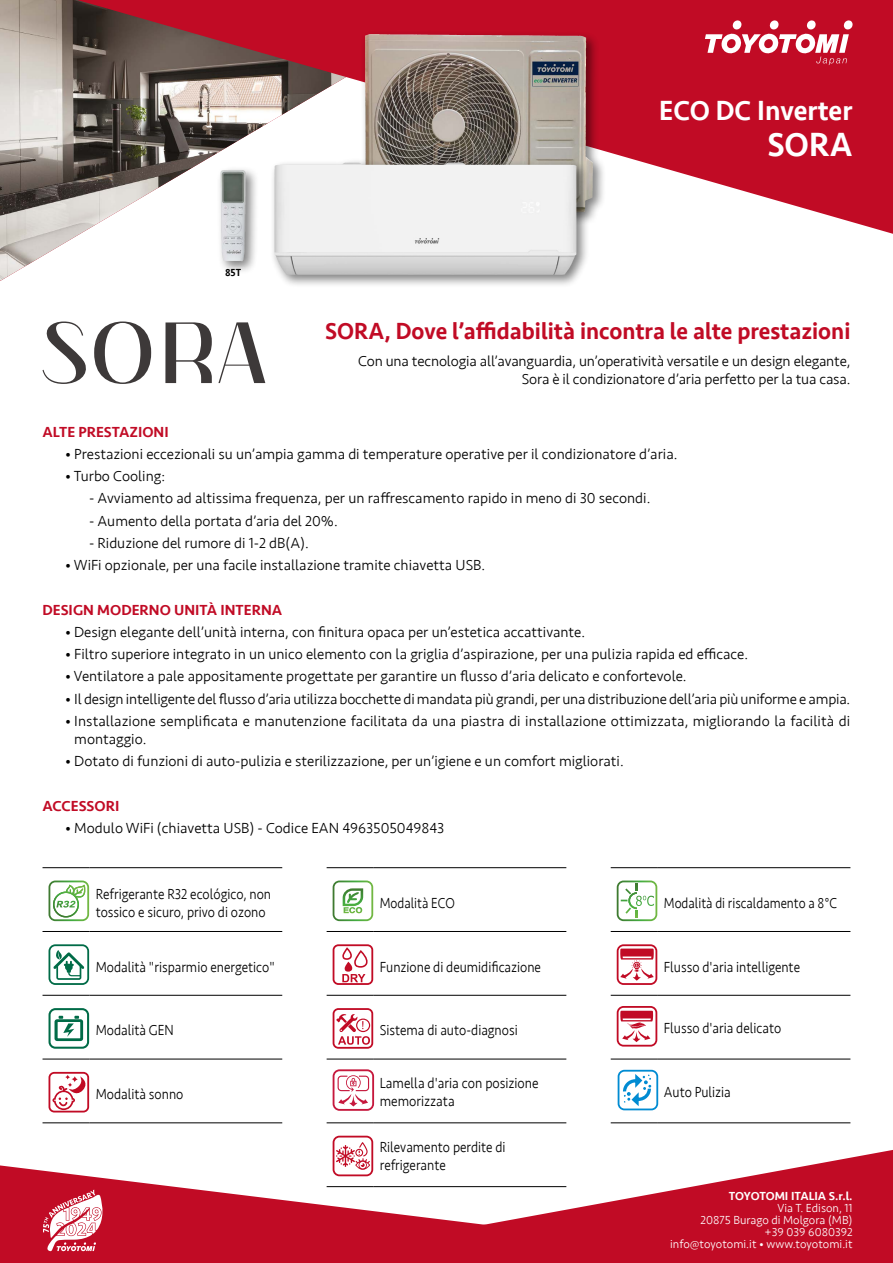
<style>
.page{position:relative;width:893px;height:1263px;background:#fff}
.page>*{position:absolute;margin:0;border:0;box-sizing:border-box;transform-origin:0 0}
.t1{font:500 34.5px "Seravek";color:#fff;scale:.95 1}
.t2{font:500 28.5px "Seravek";color:#fff;scale:.95 1}
.t3{font:500 24px "Seravek";color:#c10b25;scale:.95 1}
.t4{font:300 15px/18px "Seravek";color:#000;text-align:right}
.t5{font:300 15px/17.7px "Seravek";color:#000;scale:.89 1}
.t6{font:500 15px "Seravek";color:#c10b25}
.t7{font:300 15px "Seravek";color:#000;scale:.86 1}
.t8{font:300 15px/18px "Seravek";color:#000;scale:.9 1}
.t9{font:300 12px/12px "Seravek";color:#fff;text-align:right}
.t10{font:500 12px "Seravek";letter-spacing:-.01em;color:#fff}
.t11{font:500 10.5px "Seravek";color:#000;scale:.95 1}
</style>
<div class="page">
<img style="left:0;top:0;width:80px;height:281px">
<hr style="left:43px;top:867px;width:47px;height:1px;background:#000">
<hr style="left:90px;top:867px;width:192px;height:1px;background:#000">
<hr style="left:43px;top:931px;width:47px;height:1px;background:#000">
<hr style="left:90px;top:931px;width:192px;height:1px;background:#000">
<hr style="left:43px;top:995px;width:47px;height:1px;background:#000">
<hr style="left:90px;top:995px;width:192px;height:1px;background:#000">
<hr style="left:43px;top:1059px;width:47px;height:1px;background:#000">
<hr style="left:90px;top:1059px;width:192px;height:1px;background:#000">
<hr style="left:43px;top:1122px;width:47px;height:1px;background:#000">
<hr style="left:90px;top:1122px;width:192px;height:1px;background:#000">
<svg style="left:49px;top:880px;width:40px;height:41px"></svg>
<svg style="left:49px;top:944px;width:40px;height:41px"></svg>
<svg style="left:55px;top:1016px;width:28px;height:25px"></svg>
<div style="left:49px;top:1008px;width:40px;height:41px;border:2px solid #006b47;border-radius:6px"></div>
<svg style="left:49px;top:1072px;width:41px;height:40px"></svg>
<hr style="left:327px;top:867px;width:47px;height:1px;background:#000">
<hr style="left:374px;top:867px;width:192px;height:1px;background:#000">
<hr style="left:327px;top:931px;width:47px;height:1px;background:#000">
<hr style="left:374px;top:931px;width:192px;height:1px;background:#000">
<hr style="left:327px;top:995px;width:47px;height:1px;background:#000">
<hr style="left:374px;top:995px;width:192px;height:1px;background:#000">
<hr style="left:327px;top:1059px;width:47px;height:1px;background:#000">
<hr style="left:374px;top:1059px;width:192px;height:1px;background:#000">
<hr style="left:327px;top:1122px;width:47px;height:1px;background:#000">
<hr style="left:374px;top:1122px;width:192px;height:1px;background:#000">
<svg style="left:333px;top:880px;width:40px;height:41px"></svg>
<svg style="left:333px;top:944px;width:40px;height:41px"></svg>
<svg style="left:333px;top:1008px;width:40px;height:41px"></svg>
<svg style="left:333px;top:1069px;width:41px;height:42px"></svg>
<svg style="left:333px;top:1136px;width:40px;height:14px"></svg>
<hr style="left:611px;top:867px;width:47px;height:1px;background:#000">
<hr style="left:658px;top:867px;width:192px;height:1px;background:#000">
<hr style="left:611px;top:931px;width:47px;height:1px;background:#000">
<hr style="left:658px;top:931px;width:192px;height:1px;background:#000">
<hr style="left:611px;top:995px;width:47px;height:1px;background:#000">
<hr style="left:658px;top:995px;width:192px;height:1px;background:#000">
<hr style="left:611px;top:1059px;width:47px;height:1px;background:#000">
<hr style="left:658px;top:1059px;width:192px;height:1px;background:#000">
<hr style="left:611px;top:1122px;width:47px;height:1px;background:#000">
<hr style="left:658px;top:1122px;width:192px;height:1px;background:#000">
<svg style="left:617px;top:880px;width:40px;height:41px"></svg>
<svg style="left:617px;top:944px;width:40px;height:41px"></svg>
<svg style="left:617px;top:1006px;width:40px;height:40px"></svg>
<svg style="left:623px;top:1074px;width:28px;height:32px"></svg>
<div style="left:618px;top:1070px;width:40px;height:40px;border:2px solid #008bd2;border-radius:6px"></div>
<svg style="left:77px;top:0;width:816px;height:234px;fill:#c10b25"></svg>
<div style="left:216px;top:166px;width:43px;height:109px;background:#000;opacity:.5"></div>
<img style="left:220px;top:170px;width:25px;height:91px">
<svg style="left:705px;top:20px;width:148px;height:45px"></svg>
<div style="left:360px;top:30px;width:247px;height:204px;background:#000;opacity:.5"></div>
<img style="left:365px;top:34px;width:11px;height:124px">
<div style="left:270px;top:158px;width:320px;height:130px;background:#000;opacity:.5"></div>
<img style="left:277px;top:162px;width:183px;height:3px">
<svg style="left:43px;top:321px;width:108px;height:63px"></svg>
<svg style="left:165px;top:322px;width:47px;height:61px"></svg>
<svg style="left:218px;top:322px;width:47px;height:61px"></svg>
<svg style="left:0;top:1165px;width:275px;height:98px;fill:#c10b25"></svg>
<svg style="left:275px;top:1150px;width:618px;height:113px;fill:#c10b25"></svg>
<svg style="left:43px;top:1189px;width:61px;height:64px"></svg>
<p class="t11" style="left:225px;top:266px;width:19px">85T</p>
<h2 class="t2" style="left:659px;top:93px;width:205px">ECO DC Inverter</h2>
<h1 class="t1" style="left:767px;top:123px;width:91px">SORA</h1>
<h3 class="t3" style="left:325px;top:316px;width:555px">SORA, Dove l’affidabilità incontra le alte prestazioni</h3>
<p class="t4" style="left:358px;top:352px;width:494px">Con una tecnologia all’avanguardia, un’operatività versatile e un design elegante,<br>Sora è il condizionatore d’aria perfetto per la tua casa.</p>
<p class="t6" style="left:43px;top:422px;width:128px">ALTE PRESTAZIONI</p>
<p class="t4" style="left:65px;top:445px;width:614px">• Prestazioni eccezionali su un’ampia gamma di temperature operative per il condizionatore d’aria.</p>
<p class="t4" style="left:65px;top:467px;width:102px">• Turbo Cooling:</p>
<p class="t4" style="left:89px;top:490px;width:563px">- Avviamento ad altissima frequenza, per un raffrescamento rapido in meno di 30 secondi.</p>
<p class="t4" style="left:89px;top:512px;width:250px">- Aumento della portata d’aria del 20%.</p>
<p class="t4" style="left:89px;top:534px;width:221px">- Riduzione del rumore di 1-2 dB(A).</p>
<p class="t4" style="left:65px;top:556px;width:422px">• WiFi opzionale, per una facile installazione tramite chiavetta USB.</p>
<p class="t6" style="left:43px;top:600px;width:241px">DESIGN MODERNO UNITÀ INTERNA</p>
<p class="t4" style="left:65px;top:623px;width:522px">• Design elegante dell’unità interna, con finitura opaca per un’estetica accattivante.</p>
<p class="t4" style="left:65px;top:645px;width:685px">• Filtro superiore integrato in un unico elemento con la griglia d’aspirazione, per una pulizia rapida ed efficace.</p>
<p class="t4" style="left:65px;top:668px;width:623px">• Ventilatore a pale appositamente progettate per garantire un flusso d’aria delicato e confortevole.</p>
<p class="t4" style="left:65px;top:690px;width:787px">• Il design intelligente del flusso d’aria utilizza bocchette di mandata più grandi, per una distribuzione dell’aria più uniforme e ampia.</p>
<p class="t4" style="left:74px;top:712px;width:777px;text-align:left;text-indent:-9px">• Installazione semplificata e manutenzione facilitata da una piastra di installazione ottimizzata, migliorando la facilità di montaggio.</p>
<p class="t4" style="left:65px;top:752px;width:560px">• Dotato di funzioni di auto-pulizia e sterilizzazione, per un’igiene e un comfort migliorati.</p>
<p class="t6" style="left:43px;top:796px;width:78px">ACCESSORI</p>
<p class="t4" style="left:65px;top:819px;width:381px">• Modulo WiFi (chiavetta USB) - Codice EAN 4963505049843</p>
<p class="t5" style="left:96px;top:885px;width:199px">Refrigerante R32 ecológico, non tossico e sicuro, privo di ozono</p>
<p class="t7" style="left:380px;top:894px;width:89px">Modalità ECO</p>
<p class="t7" style="left:664px;top:894px;width:203px">Modalità di riscaldamento a 8°C</p>
<p class="t5" style="left:96px;top:958px;width:203px">Modalità "risparmio energetico"</p>
<p class="t5" style="left:380px;top:958px;width:183px">Funzione di deumidificazione</p>
<p class="t5" style="left:664px;top:958px;width:154px">Flusso d'aria intelligente</p>
<p class="t5" style="left:96px;top:1022px;width:89px">Modalità GEN</p>
<p class="t5" style="left:96px;top:1085px;width:100px">Modalità sonno</p>
<p class="t5" style="left:380px;top:1022px;width:157px">Sistema di auto-diagnosi</p>
<p class="t8" style="left:380px;top:1074px;width:178px">Lamella d'aria con posizione memorizzata</p>
<p class="t5" style="left:380px;top:1138px;width:143px">Rilevamento perdite di refrigerante</p>
<p class="t5" style="left:664px;top:1020px;width:133px">Flusso d'aria delicato</p>
<p class="t5" style="left:664px;top:1083px;width:77px">Auto Pulizia</p>
<p class="t10" style="left:729px;top:1189px;width:125px">TOYOTOMI ITALIA S.r.l.</p>
<p class="t9" style="left:670px;top:1202px;width:184px">Via T. Edison, 11<br>20875 Burago di Molgora (MB)<br>+39 039 6080392<br>info@toyotomi.it • www.toyotomi.it</p>
</div>
